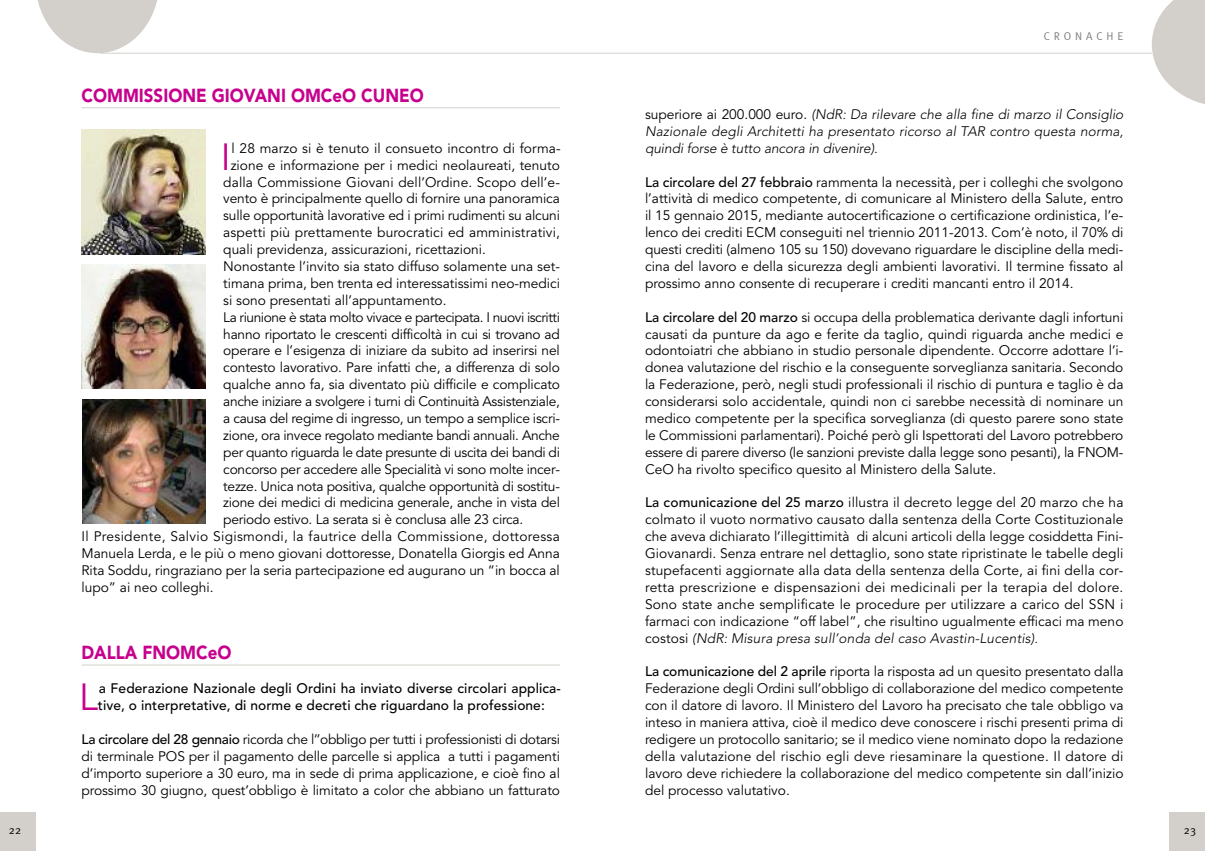
<style>
.page{position:relative;width:1205px;height:851px;background:#fff}
.page>*{position:absolute;margin:0;border:0;box-sizing:border-box;transform-origin:0 0}
.t1{font:37.5px "Avenir";color:#c7008d}
.t2{font:900 18.75px "Avenir";color:#c7008d;scale:.9 1}
.t3{font:13.75px/16.9px "Avenir";letter-spacing:-.005em;color:#000;text-align:justify}
.t4{font:italic 300 13.75px/16.9px "Avenir";letter-spacing:-.005em;color:#000;text-align:justify}
.t5{font:500 13.75px/16.9px "Avenir";letter-spacing:.005em;color:#000}
.t6{font:13.75px "Avenir";letter-spacing:.02em;color:#000}
.t7{font:13.75px "Avenir";letter-spacing:-.035em;color:#000}
.t8{font:13.75px "Avenir";letter-spacing:-.025em;color:#000}
.t9{font:11.25px "Meta";letter-spacing:.355em;color:#808080}
.t10{font:11.25px "Meta";color:#000}
.s1{font-weight:500}
.s2{font-weight:400;font-style:normal}
.s3{font-weight:300;font-style:italic}
</style>
<div class="page">
<div style="left:1169px;top:812px;width:36px;height:38px;background:#d3d0cb"></div>
<svg style="left:1152px;top:0;width:53px;height:104px"></svg>
<div style="left:0;top:812px;width:35px;height:38px;background:#d3d0cb"></div>
<hr style="left:100px;top:53px;width:1052px;height:1px;background:#d3d0cb">
<svg style="left:37px;top:0;width:122px;height:53px"></svg>
<hr style="left:81px;top:664px;width:479px;height:1px;background:#d3d0cb">
<hr style="left:81px;top:107px;width:479px;height:1px;background:#d3d0cb">
<img style="left:81px;top:130px;width:125px;height:124px">
<img style="left:81px;top:265px;width:125px;height:124px">
<img style="left:83px;top:399px;width:123px;height:124px">
<p class="t10" style="left:9px;top:823px;width:14px">22</p>
<h2 class="t2" style="left:82px;top:88px;width:382px">COMMISSIONE GIOVANI OMCeO CUNEO</h2>
<h1 class="t1" style="left:221px;top:141px;width:11px">I</h1>
<p class="t3" style="left:232px;top:141px;width:331px">l 28 marzo si è tenuto il consueto incontro di forma-</p>
<p class="t3" style="left:231px;top:158px;width:331px">zione e informazione per i medici neolaureati, tenuto</p>
<p class="t3" style="left:223px;top:174px;width:338px">dalla Commissione Giovani dell’Ordine. Scopo dell’e-</p>
<p class="t3" style="left:223px;top:191px;width:338px">vento è principalmente quello di fornire una panoramica</p>
<p class="t3" style="left:223px;top:208px;width:338px">sulle opportunità lavorative ed i primi rudimenti su alcuni</p>
<p class="t3" style="left:223px;top:225px;width:338px">aspetti più prettamente burocratici ed amministrativi,</p>
<p class="t3" style="left:223px;top:242px;width:264px">quali previdenza, assicurazioni, ricettazioni.</p>
<p class="t3" style="left:223px;top:259px;width:338px">Nonostante l’invito sia stato diffuso solamente una set-</p>
<p class="t3" style="left:223px;top:276px;width:338px">timana prima, ben trenta ed interessatissimi neo-medici</p>
<p class="t3" style="left:223px;top:293px;width:225px">si sono presentati all’appuntamento.</p>
<p class="t7" style="left:223px;top:311px;width:338px">La riunione è stata molto vivace e partecipata. I nuovi iscritti</p>
<p class="t3" style="left:223px;top:326px;width:338px">hanno riportato le crescenti difficoltà in cui si trovano ad</p>
<p class="t3" style="left:223px;top:343px;width:338px">operare e l’esigenza di iniziare da subito ad inserirsi nel</p>
<p class="t3" style="left:223px;top:360px;width:338px">contesto lavorativo. Pare infatti che, a differenza di solo</p>
<p class="t3" style="left:223px;top:377px;width:338px">qualche anno fa, sia diventato più difficile e complicato</p>
<p class="t3" style="left:223px;top:394px;width:338px">anche iniziare a svolgere i turni di Continuità Assistenziale,</p>
<p class="t3" style="left:223px;top:411px;width:338px">a causa del regime di ingresso, un tempo a semplice iscri-</p>
<p class="t3" style="left:223px;top:428px;width:338px">zione, ora invece regolato mediante bandi annuali. Anche</p>
<p class="t8" style="left:223px;top:446px;width:338px">per quanto riguarda le date presunte di uscita dei bandi di</p>
<p class="t3" style="left:223px;top:461px;width:338px">concorso per accedere alle Specialità vi sono molte incer-</p>
<p class="t3" style="left:223px;top:478px;width:338px">tezze. Unica nota positiva, qualche opportunità di sostitu-</p>
<p class="t3" style="left:223px;top:495px;width:338px">zione dei medici di medicina generale, anche in vista del</p>
<p class="t3" style="left:223px;top:512px;width:301px">periodo estivo. La serata si è conclusa alle 23 circa.</p>
<p class="t6" style="left:81px;top:530px;width:480px">Il Presidente, Salvio Sigismondi, la fautrice della Commissione, dottoressa</p>
<p class="t3" style="left:81px;top:546px;width:480px">Manuela Lerda, e le più o meno giovani dottoresse, Donatella Giorgis ed Anna</p>
<p class="t3" style="left:81px;top:563px;width:480px">Rita Soddu, ringraziano per la seria partecipazione ed augurano un “in bocca al</p>
<p class="t3" style="left:81px;top:579px;width:134px">lupo” ai neo colleghi.</p>
<h2 class="t2" style="left:82px;top:645px;width:168px">DALLA FNOMCeO</h2>
<h1 class="t1" style="left:79px;top:681px;width:20px">L</h1>
<p class="t5" style="left:98px;top:681px;width:464px">a Federazione Nazionale degli Ordini ha inviato diverse circolari applica&shy;tive, o interpretative, di norme e decreti che riguardano la professione:</p>
<p class="t3" style="left:82px;top:731px;width:480px"><span class="s1">La circolare del 28 gennaio</span> ricorda che l’’obbligo per tutti i professionisti di dotarsi di terminale POS per il pagamento delle parcelle si applica a tutti i pagamenti d’importo superiore a 30 euro, ma in sede di prima applicazione, e cioè fino al prossimo 30 giugno, quest’obbligo è limitato a color che abbiano un fatturato</p>
<p class="t9" style="left:1043px;top:29px;width:81px">CRONACHE</p>
<p class="t4" style="left:645px;top:107px;width:480px"><span class="s2">superiore ai 200.000 euro.</span> (NdR: Da rilevare che alla fine di marzo il Consiglio Nazionale degli Architetti ha presentato ricorso al TAR contro questa norma, quindi forse è tutto ancora in divenire).</p>
<p class="t3" style="left:645px;top:174px;width:480px"><span class="s1">La circolare del 27 febbraio</span> rammenta la necessità, per i colleghi che svolgono l’attività di medico competente, di comunicare al Ministero della Salute, entro il 15 gennaio 2015, mediante autocertificazione o certificazione ordinistica, l’e&shy;lenco dei crediti ECM conseguiti nel triennio 2011-2013. Com’è noto, il 70% di questi crediti (almeno 105 su 150) dovevano riguardare le discipline della medi&shy;cina del lavoro e della sicurezza degli ambienti lavorativi. Il termine fissato al prossimo anno consente di recuperare i crediti mancanti entro il 2014.</p>
<p class="t3" style="left:645px;top:309px;width:480px"><span class="s1">La circolare del 20 marzo</span> si occupa della problematica derivante dagli infortuni causati da punture da ago e ferite da taglio, quindi riguarda anche medici e odontoiatri che abbiano in studio personale dipendente. Occorre adottare l’i&shy;donea valutazione del rischio e la conseguente sorveglianza sanitaria. Secondo la Federazione, però, negli studi professionali il rischio di puntura e taglio è da considerarsi solo accidentale, quindi non ci sarebbe necessità di nominare un medico competente per la specifica sorveglianza (di questo parere sono state le Commissioni parlamentari). Poiché però gli Ispettorati del Lavoro potrebbero essere di parere diverso (le sanzioni previste dalla legge sono pesanti), la FNOM-CeO ha rivolto specifico quesito al Ministero della Salute.</p>
<p class="t3" style="left:645px;top:495px;width:480px"><span class="s1">La comunicazione del 25 marzo</span> illustra il decreto legge del 20 marzo che ha colmato il vuoto normativo causato dalla sentenza della Corte Costituzionale che aveva dichiarato l’illegittimità di alcuni articoli della legge cosiddetta Fini-Giovanardi. Senza entrare nel dettaglio, sono state ripristinate le tabelle degli stupefacenti aggiornate alla data della sentenza della Corte, ai fini della cor&shy;retta prescrizione e dispensazioni dei medicinali per la terapia del dolore.<br>Sono state anche semplificate le procedure per utilizzare a carico del SSN i farmaci con indicazione “off label”, che risultino ugualmente efficaci ma meno costosi <span class="s3">(NdR: Misura presa sull’onda del caso Avastin-Lucentis).</span></p>
<p class="t3" style="left:645px;top:664px;width:480px"><span class="s1">La comunicazione del 2 aprile</span> riporta la risposta ad un quesito presentato dalla Federazione degli Ordini sull’obbligo di collaborazione del medico competente con il datore di lavoro. Il Ministero del Lavoro ha precisato che tale obbligo va inteso in maniera attiva, cioè il medico deve conoscere i rischi presenti prima di redigere un protocollo sanitario; se il medico viene nominato dopo la redazione della valutazione del rischio egli deve riesaminare la questione. Il datore di lavoro deve richiedere la collaborazione del medico competente sin dall’inizio del processo valutativo.</p>
<p class="t10" style="left:1184px;top:823px;width:14px">23</p>
</div>
